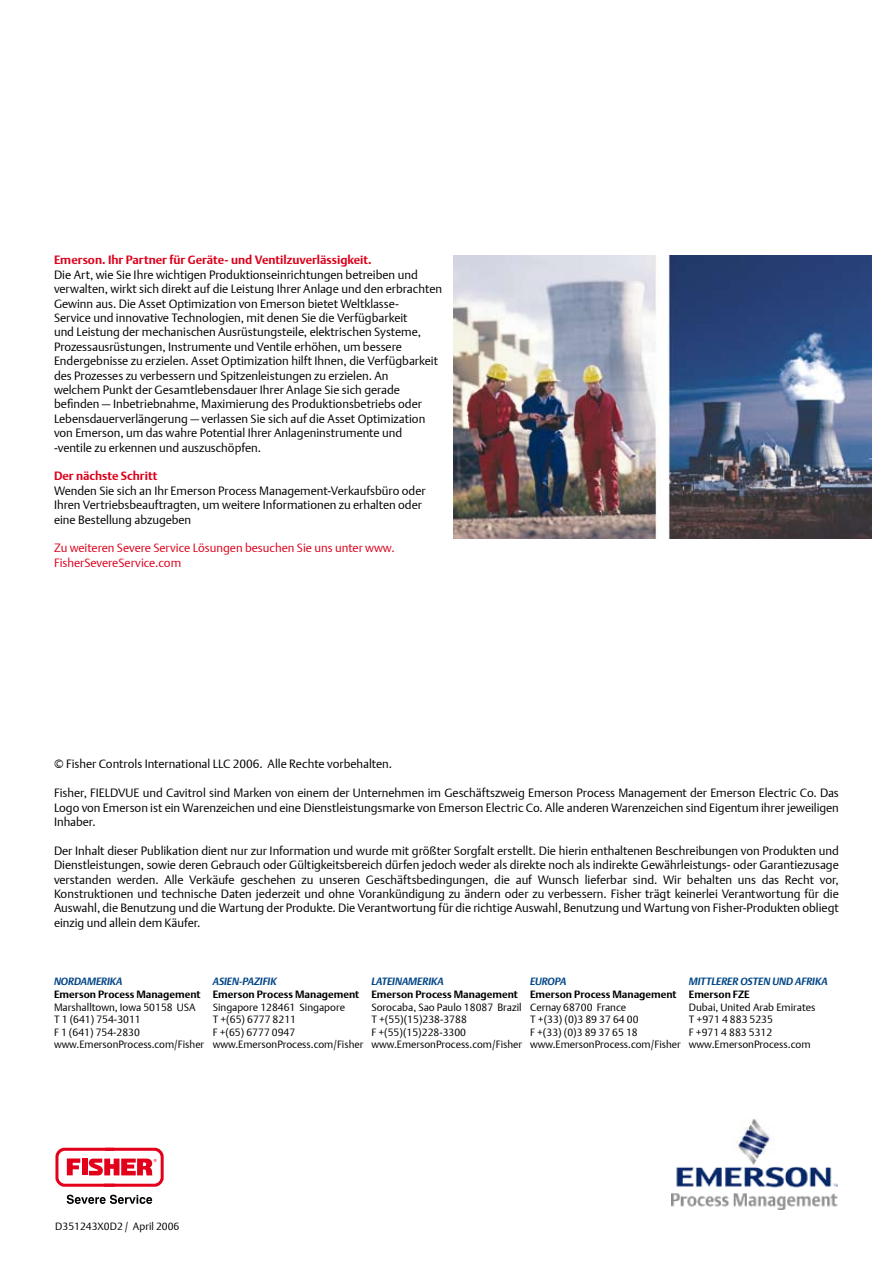
<style>
.page{position:relative;width:893px;height:1263px;background:#fff}
.page>*{position:absolute;margin:0;border:0;box-sizing:border-box;transform-origin:0 0}
.t1{font:12px/14.4px "DTL Argo T Light";color:#000}
.t2{font:12px/14.4px "DTL Argo T Light";color:#dc001b}
.t3{font:700 12px "DTL Argo T";color:#dc001b}
.t4{font:10.5px/12.6px "DTL Argo T Light";color:#000}
.t5{font:700 10.5px "DTL Argo T";color:#000}
.t6{font:italic 700 10.5px "DTL Argo T";color:#004687}
</style>
<div class="page">
<svg style="left:55px;top:1148px;width:109px;height:39px"></svg>
<svg style="left:67px;top:1195px;width:85px;height:9px"></svg>
<img style="left:672px;top:1119px;width:166px;height:90px">
<img style="left:453px;top:255px;width:419px;height:283px">
<p class="t3" style="left:54px;top:253px;width:319px">Emerson. Ihr Partner für Geräte- und Ventilzuverlässigkeit.</p>
<p class="t1" style="left:54px;top:267px;width:390px">Die Art, wie Sie Ihre wichtigen Produktionseinrichtungen betreiben und verwalten, wirkt sich direkt auf die Leistung Ihrer Anlage und den erbrachten Gewinn aus. Die Asset Optimization von Emerson bietet Weltklasse-<br>Service und innovative Technologien, mit denen Sie die Verfügbarkeit<br>und Leistung der mechanischen Ausrüstungsteile, elektrischen Systeme, Prozessausrüstungen, Instrumente und Ventile erhöhen, um bessere Endergebnisse zu erzielen. Asset Optimization hilft Ihnen, die Verfügbarkeit des Prozesses zu verbessern und Spitzenleistungen zu erzielen. An<br>welchem Punkt der Gesamtlebensdauer Ihrer Anlage Sie sich gerade befinden — Inbetriebnahme, Maximierung des Produktionsbetriebs oder Lebensdauerverlängerung — verlassen Sie sich auf die Asset Optimization von Emerson, um das wahre Potential Ihrer Anlageninstrumente und -ventile zu erkennen und auszuschöpfen.</p>
<p class="t3" style="left:54px;top:469px;width:105px">Der nächste Schritt</p>
<p class="t1" style="left:54px;top:483px;width:373px">Wenden Sie sich an Ihr Emerson Process Management-Verkaufsbüro oder<br>Ihren Vertriebsbeauftragten, um weitere Informationen zu erhalten oder eine Bestellung abzugeben</p>
<p class="t2" style="left:54px;top:541px;width:342px">Zu weiteren Severe Service Lösungen besuchen Sie uns unter www.<br>FisherSevereService.com</p>
<p class="t1" style="left:54px;top:757px;width:340px">© Fisher Controls International LLC 2006. Alle Rechte vorbehalten.</p>
<p class="t1" style="left:54px;top:786px;width:786px;text-align:justify">Fisher, FIELDVUE und Cavitrol sind Marken von einem der Unternehmen im Geschäftszweig Emerson Process Management der Emerson Electric Co. Das Logo von Emerson ist ein Warenzeichen und eine Dienstleistungsmarke von Emerson Electric Co. Alle anderen Warenzeichen sind Eigentum ihrer jeweiligen Inhaber.</p>
<p class="t1" style="left:54px;top:843px;width:786px;text-align:justify">Der Inhalt dieser Publikation dient nur zur Information und wurde mit größter Sorgfalt erstellt. Die hierin enthaltenen Beschreibungen von Produkten und Dienstleistungen, sowie deren Gebrauch oder Gültigkeitsbereich dürfen jedoch weder als direkte noch als indirekte Gewährleistungs- oder Garantiezusage verstanden werden. Alle Verkäufe geschehen zu unseren Geschäftsbedingungen, die auf Wunsch lieferbar sind. Wir behalten uns das Recht vor, Konstruktionen und technische Daten jederzeit und ohne Vorankündigung zu ändern oder zu verbessern. Fisher trägt keinerlei Verantwortung für die Auswahl, die Benutzung und die Wartung der Produkte. Die Verantwortung für die richtige Auswahl, Benutzung und Wartung von Fisher-Produkten obliegt einzig und allein dem Käufer.</p>
<p class="t6" style="left:54px;top:975px;width:70px">NORDAMERIKA</p>
<p class="t5" style="left:54px;top:988px;width:148px">Emerson Process Management</p>
<p class="t4" style="left:54px;top:1000px;width:152px">Marshalltown, Iowa 50158 USA<br>T 1 (641) 754-3011<br>F 1 (641) 754-2830 www.EmersonProcess.com/Fisher</p>
<p class="t6" style="left:213px;top:975px;width:66px">ASIEN-PAZIFIK</p>
<p class="t5" style="left:213px;top:988px;width:148px">Emerson Process Management</p>
<p class="t4" style="left:213px;top:1000px;width:152px">Singapore 128461 Singapore<br>T +(65) 6777 8211<br>F +(65) 6777 0947 www.EmersonProcess.com/Fisher</p>
<p class="t6" style="left:371px;top:975px;width:74px">LATEINAMERIKA</p>
<p class="t5" style="left:371px;top:988px;width:148px">Emerson Process Management</p>
<p class="t4" style="left:371px;top:1000px;width:152px">Sorocaba, Sao Paulo 18087 Brazil<br>T +(55)(15)238-3788<br>F +(55)(15)228-3300 www.EmersonProcess.com/Fisher</p>
<p class="t6" style="left:530px;top:975px;width:38px">EUROPA</p>
<p class="t5" style="left:530px;top:988px;width:148px">Emerson Process Management</p>
<p class="t4" style="left:530px;top:1000px;width:152px">Cernay 68700 France<br>T +(33) (0)3 89 37 64 00<br>F +(33) (0)3 89 37 65 18 www.EmersonProcess.com/Fisher</p>
<p class="t6" style="left:689px;top:975px;width:140px">MITTLERER OSTEN UND AFRIKA</p>
<p class="t5" style="left:689px;top:988px;width:63px">Emerson FZE</p>
<p class="t4" style="left:689px;top:1000px;width:128px">Dubai, United Arab Emirates<br>T +971 4 883 5235<br>F +971 4 883 5312 www.EmersonProcess.com</p>
<p class="t4" style="left:55px;top:1219px;width:126px">D351243X0D2 / April 2006</p>
</div>
